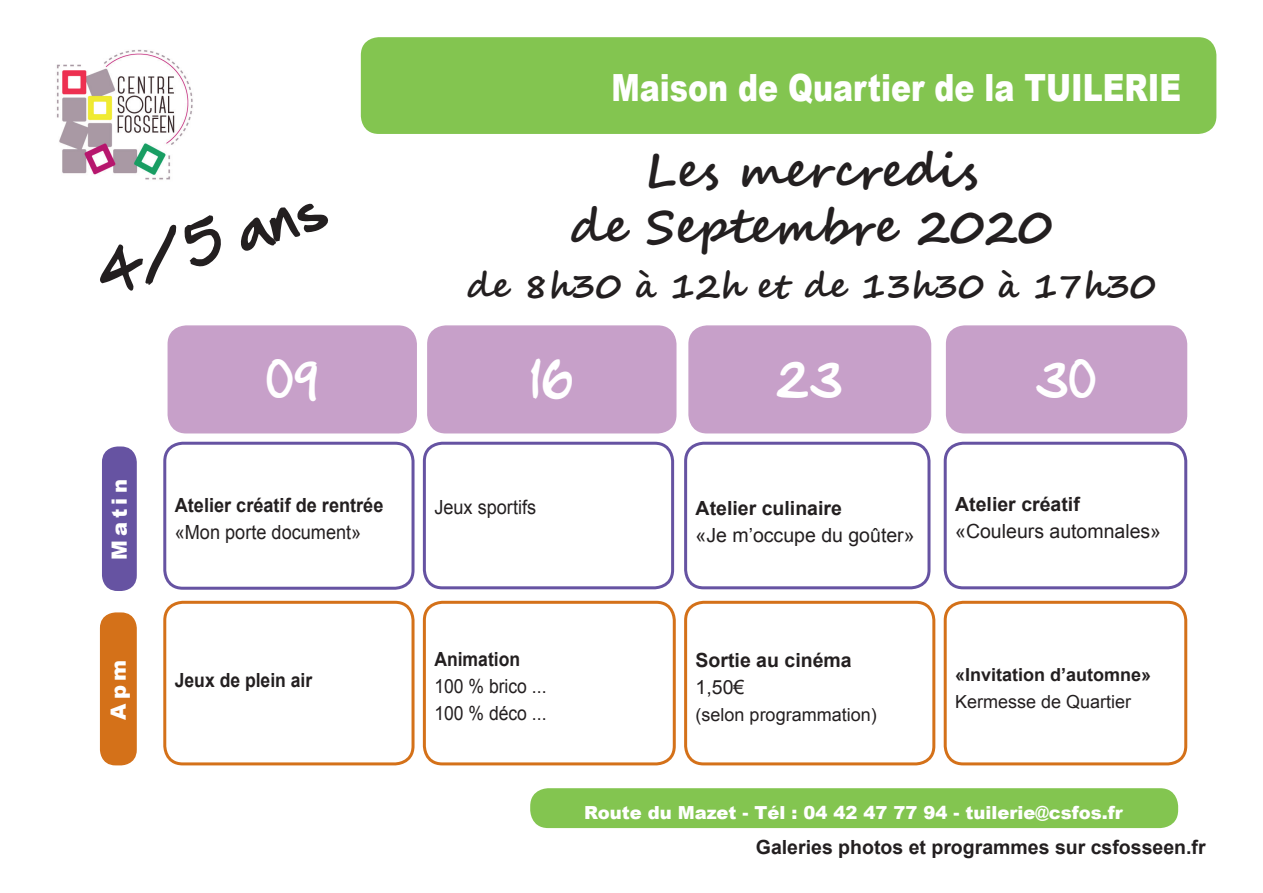
<style>
.page{position:relative;width:1263px;height:893px;background:#fff}
.page>*{position:absolute;margin:0;border:0;box-sizing:border-box;transform-origin:0 0}
.t1{font:54px "Hand Of Sean";color:#231f20}
.t2{font:700 46.5px/55.8px "Segoe Script";color:#231f20;text-align:center}
.t3{font:45px "Hand Of Sean";color:#fff}
.t4{font:900 37.5px "Arial";color:#fff;scale:.8 1}
.t5{font:700 34.5px "Segoe Script";color:#231f20}
.t6{font:900 21px "Arial";letter-spacing:.2em;color:#fff}
.t7{font:700 19.5px "Arial";color:#231f20}
.t8{font:19.5px "Arial";color:#231f20}
.t9{font:19.5px "Arial";color:#231f20;scale:.93 1}
.t10{font:700 19.5px "Arial";color:#231f20;scale:.93 1}
.t11{font:700 19.5px "Arial";color:#231f20;scale:.9 1}
.t12{font:19.5px/27px "Arial";color:#231f20;scale:.9 1}
.t13{font:900 18px "Arial";color:#fff}
.t14{font:18px "Arial";color:#231f20}
.t15{font:700 18px "Arial";color:#231f20}
</style>
<div class="page">
<img style="left:56px;top:49px;width:137px;height:131px">
<div style="left:361px;top:37px;width:855px;height:97px;background:#83c550;border-radius:18px"></div>
<div style="left:530px;top:788px;width:648px;height:40px;background:#83c550;border-radius:18px"></div>
<div style="left:168px;top:326px;width:248px;height:107px;background:#c7a0c9;border-radius:18px"></div>
<div style="left:168px;top:325px;width:249px;height:108px;border:2px solid #c7a0c9;border-radius:18px"></div>
<div style="left:689px;top:326px;width:241px;height:107px;background:#c7a0c9;border-radius:18px"></div>
<div style="left:688px;top:325px;width:243px;height:108px;border:2px solid #c7a0c9;border-radius:18px"></div>
<div style="left:947px;top:326px;width:239px;height:107px;background:#c7a0c9;border-radius:18px"></div>
<div style="left:946px;top:325px;width:241px;height:108px;border:2px solid #c7a0c9;border-radius:18px"></div>
<div style="left:428px;top:326px;width:248px;height:107px;background:#c7a0c9;border-radius:18px"></div>
<div style="left:427px;top:325px;width:249px;height:108px;border:2px solid #c7a0c9;border-radius:18px"></div>
<div style="left:163px;top:442px;width:251px;height:148px;border:3px solid #6653a2;border-radius:18px"></div>
<div style="left:684px;top:442px;width:246px;height:147px;border:3px solid #6653a2;border-radius:18px"></div>
<div style="left:944px;top:442px;width:243px;height:147px;border:3px solid #6653a2;border-radius:18px"></div>
<div style="left:423px;top:442px;width:251px;height:147px;border:3px solid #6653a2;border-radius:18px"></div>
<div style="left:163px;top:601px;width:251px;height:164px;border:3px solid #d47119;border-radius:18px"></div>
<div style="left:684px;top:601px;width:251px;height:164px;border:3px solid #d47119;border-radius:18px"></div>
<div style="left:944px;top:601px;width:243px;height:164px;border:3px solid #d47119;border-radius:18px"></div>
<div style="left:423px;top:601px;width:253px;height:164px;border:3px solid #d47119;border-radius:18px"></div>
<div style="left:103px;top:447px;width:33px;height:143px;background:#6653a2;border-radius:15px"></div>
<div style="left:102px;top:446px;width:35px;height:145px;border:2px solid #6653a2;border-radius:15px"></div>
<div style="left:101px;top:613px;width:35px;height:152px;background:#d47119;border-radius:15px"></div>
<div style="left:100px;top:612px;width:37px;height:153px;border:2px solid #d47119;border-radius:15px"></div>
<h1 class="t1" style="left:83px;top:228px;width:240px;rotate:-17deg">4/5 ans</h1>
<h3 class="t4" style="left:611px;top:60px;width:714px">Maison de Quartier de la TUILERIE</h3>
<h2 class="t2" style="left:570px;top:143px;width:484px">Les mercredis<br>de Septembre 2020</h2>
<h3 class="t5" style="left:467px;top:258px;width:690px">de 8h30 à 12h et de 13h30 à 17h30</h3>
<p class="t6" style="left:104px;top:560px;width:82px;rotate:-90deg">Matin</p>
<p class="t6" style="left:103px;top:720px;width:62px;rotate:-90deg">Apm</p>
<h3 class="t3" style="left:266px;top:340px;width:54px">09</h3>
<h3 class="t3" style="left:530px;top:340px;width:44px">16</h3>
<h3 class="t3" style="left:776px;top:340px;width:68px">23</h3>
<h3 class="t3" style="left:1035px;top:340px;width:63px">30</h3>
<p class="t10" style="left:175px;top:493px;width:226px">Atelier créatif de rentrée</p>
<p class="t9" style="left:175px;top:520px;width:202px">«Mon porte document»</p>
<p class="t11" style="left:175px;top:668px;width:154px">Jeux de plein air</p>
<p class="t9" style="left:434px;top:494px;width:111px">Jeux sportifs</p>
<p class="t7" style="left:696px;top:495px;width:148px">Atelier culinaire</p>
<p class="t8" style="left:696px;top:522px;width:220px">«Je m’occupe du goûter»</p>
<p class="t7" style="left:955px;top:491px;width:126px">Atelier créatif</p>
<p class="t8" style="left:955px;top:518px;width:207px">«Couleurs automnales»</p>
<p class="t11" style="left:434px;top:646px;width:97px">Animation</p>
<p class="t12" style="left:434px;top:672px;width:126px">100 % brico ...<br>100 % déco ...</p>
<p class="t7" style="left:696px;top:647px;width:158px">Sortie au cinéma</p>
<p class="t8" style="left:696px;top:674px;width:50px">1,50€</p>
<p class="t14" style="left:696px;top:703px;width:183px">(selon programmation)</p>
<p class="t15" style="left:955px;top:663px;width:198px">«Invitation d’automne»</p>
<p class="t14" style="left:955px;top:690px;width:178px">Kermesse de Quartier</p>
<p class="t13" style="left:584px;top:799px;width:540px">Route du Mazet - Tél : 04 42 47 77 94 - tuilerie@csfos.fr</p>
<p class="t7" style="left:756px;top:834px;width:451px">Galeries photos et programmes sur csfosseen.fr</p>
</div>
